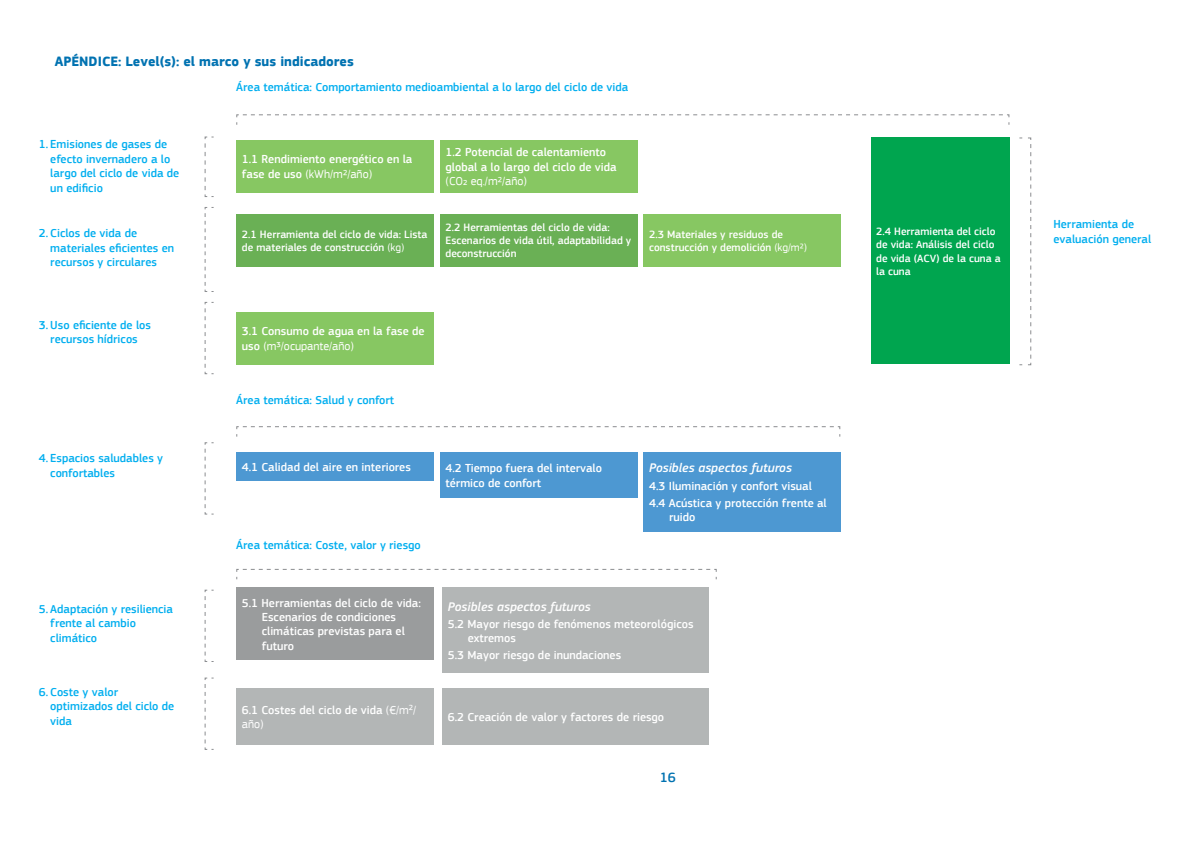
<style>
.page{position:relative;width:1191px;height:842px;background:#fff}
.page>*{position:absolute;margin:0;border:0;box-sizing:border-box;transform-origin:0 0}
.TITRES{font:700 14px "EC Square Sans Pro";color:#0072b1}
.t1{font:500 14px "EC Square Sans Pro";color:#0072b1}
.t2{font:italic 500 13px "EC Square Sans Pro";color:#fff}
.t3{font:500 12px/14.4px "EC Square Sans Pro";color:#fff}
.t4{font:500 12px/14.4px "EC Square Sans Pro";color:#00aeef}
.t5{font:500 11px/13.2px "EC Square Sans Pro";color:#fff}
.s1{font-weight:400}
</style>
<div class="page">
<svg style="left:236px;top:114px;width:774px;height:11px"></svg>
<svg style="left:236px;top:426px;width:604px;height:11px"></svg>
<svg style="left:236px;top:568px;width:481px;height:12px"></svg>
<svg style="left:1019px;top:137px;width:12px;height:229px"></svg>
<svg style="left:204px;top:136px;width:10px;height:61px"></svg>
<svg style="left:204px;top:207px;width:10px;height:85px"></svg>
<svg style="left:204px;top:301px;width:10px;height:74px"></svg>
<svg style="left:204px;top:442px;width:10px;height:73px"></svg>
<svg style="left:204px;top:589px;width:10px;height:73px"></svg>
<svg style="left:204px;top:677px;width:10px;height:73px"></svg>
<div style="left:236px;top:140px;width:198px;height:52px;background:#87c762"></div>
<div style="left:236px;top:312px;width:198px;height:52px;background:#87c762"></div>
<div style="left:236px;top:452px;width:198px;height:28px;background:#4d98d2"></div>
<div style="left:440px;top:452px;width:197px;height:46px;background:#4d98d2"></div>
<div style="left:643px;top:452px;width:198px;height:80px;background:#4d98d2"></div>
<div style="left:236px;top:587px;width:198px;height:73px;background:#9a9c9d"></div>
<div style="left:442px;top:587px;width:267px;height:86px;background:#b3b6b6"></div>
<div style="left:236px;top:688px;width:198px;height:57px;background:#b3b6b6"></div>
<div style="left:442px;top:688px;width:267px;height:57px;background:#b3b6b6"></div>
<div style="left:440px;top:140px;width:197px;height:52px;background:#87c762"></div>
<div style="left:643px;top:214px;width:198px;height:52px;background:#87c762"></div>
<div style="left:236px;top:214px;width:198px;height:52px;background:#6ab055"></div>
<div style="left:440px;top:214px;width:197px;height:52px;background:#6ab055"></div>
<div style="left:870px;top:137px;width:139px;height:227px;background:#00a54f"></div>
<p class="TITRES" style="left:55px;top:53px;width:300px">APÉNDICE: Level(s): el marco y sus indicadores</p>
<p class="t4" style="left:236px;top:80px;width:393px">Área temática: Comportamiento medioambiental a lo largo del ciclo de vida</p>
<p class="t4" style="left:50px;top:137px;width:130px;text-indent:-11px">1. Emisiones de gases de efecto invernadero a lo largo del ciclo de vida de un edificio</p>
<p class="t4" style="left:50px;top:226px;width:125px;text-indent:-11px">2. Ciclos de vida de materiales eficientes en recursos y circulares</p>
<p class="t4" style="left:39px;top:318px;width:113px;text-align:center">3. Uso eficiente de los recursos hÍdricos</p>
<p class="t4" style="left:50px;top:451px;width:114px;text-indent:-11px">4. Espacios saludables y confortables</p>
<p class="t4" style="left:50px;top:602px;width:124px;text-indent:-11px">5. Adaptación y resiliencia frente al cambio climático</p>
<p class="t4" style="left:50px;top:685px;width:126px;text-indent:-11px">6. Coste y valor optimizados del ciclo de vida</p>
<p class="t3" style="left:242px;top:152px;width:172px">1.1 Rendimiento energético en la fase de uso <span class="s1">(kWh/m2/año)</span></p>
<p class="t3" style="left:445px;top:145px;width:172px">1.2 Potencial de calentamiento global a lo largo del ciclo de vida <span class="s1">(CO2 eq./m2/año)</span></p>
<p class="t5" style="left:242px;top:227px;width:187px">2.1 Herramienta del ciclo de vida: Lista de materiales de construcción <span class="s1">(kg)</span></p>
<p class="t5" style="left:445px;top:221px;width:187px">2.2 Herramientas del ciclo de vida:<br>Escenarios de vida útil, adaptabilidad y deconstrucción</p>
<p class="t5" style="left:876px;top:225px;width:126px">2.4 Herramienta del ciclo de vida: Análisis del ciclo de vida (ACV) de la cuna a la cuna</p>
<p class="t5" style="left:649px;top:227px;width:159px">2.3 Materiales y residuos de construcción y demolición <span class="s1">(kg/m2)</span></p>
<p class="t3" style="left:242px;top:324px;width:184px">3.1 Consumo de agua en la fase de uso <span class="s1">(m3/ocupante/año)</span></p>
<p class="t4" style="left:236px;top:393px;width:159px">Área temática: Salud y confort</p>
<p class="t3" style="left:242px;top:460px;width:170px">4.1 Calidad del aire en interiores</p>
<p class="t3" style="left:445px;top:461px;width:158px">4.2 Tiempo fuera del intervalo térmico de confort</p>
<p class="t2" style="left:649px;top:460px;width:144px">Posibles aspectos futuros</p>
<p class="t3" style="left:649px;top:479px;width:164px">4.3 Iluminación y confort visual</p>
<p class="t3" style="left:669px;top:496px;width:159px;text-indent:-20px">4.4 Acústica y protección frente al ruido</p>
<p class="t4" style="left:236px;top:538px;width:186px">Área temática: Coste, valor y riesgo</p>
<p class="t3" style="left:262px;top:596px;width:161px;text-indent:-20px">5.1 Herramientas del ciclo de vida:<br>Escenarios de condiciones climáticas previstas para el futuro</p>
<p class="t2" style="left:448px;top:599px;width:144px">Posibles aspectos futuros</p>
<p class="t3" style="left:468px;top:617px;width:227px;text-indent:-20px">5.2 Mayor riesgo de fenómenos meteorológicos extremos</p>
<p class="t3" style="left:448px;top:648px;width:175px">5.3 Mayor riesgo de inundaciones</p>
<p class="t3" style="left:242px;top:703px;width:176px">6.1 Costes del ciclo de vida <span class="s1">(€/m²/ año)</span></p>
<p class="t3" style="left:448px;top:710px;width:218px">6.2 Creación de valor y factores de riesgo</p>
<p class="t1" style="left:660px;top:769px;width:18px">16</p>
<p class="t4" style="left:1053px;top:218px;width:99px">Herramienta de evaluación general</p>
</div>
